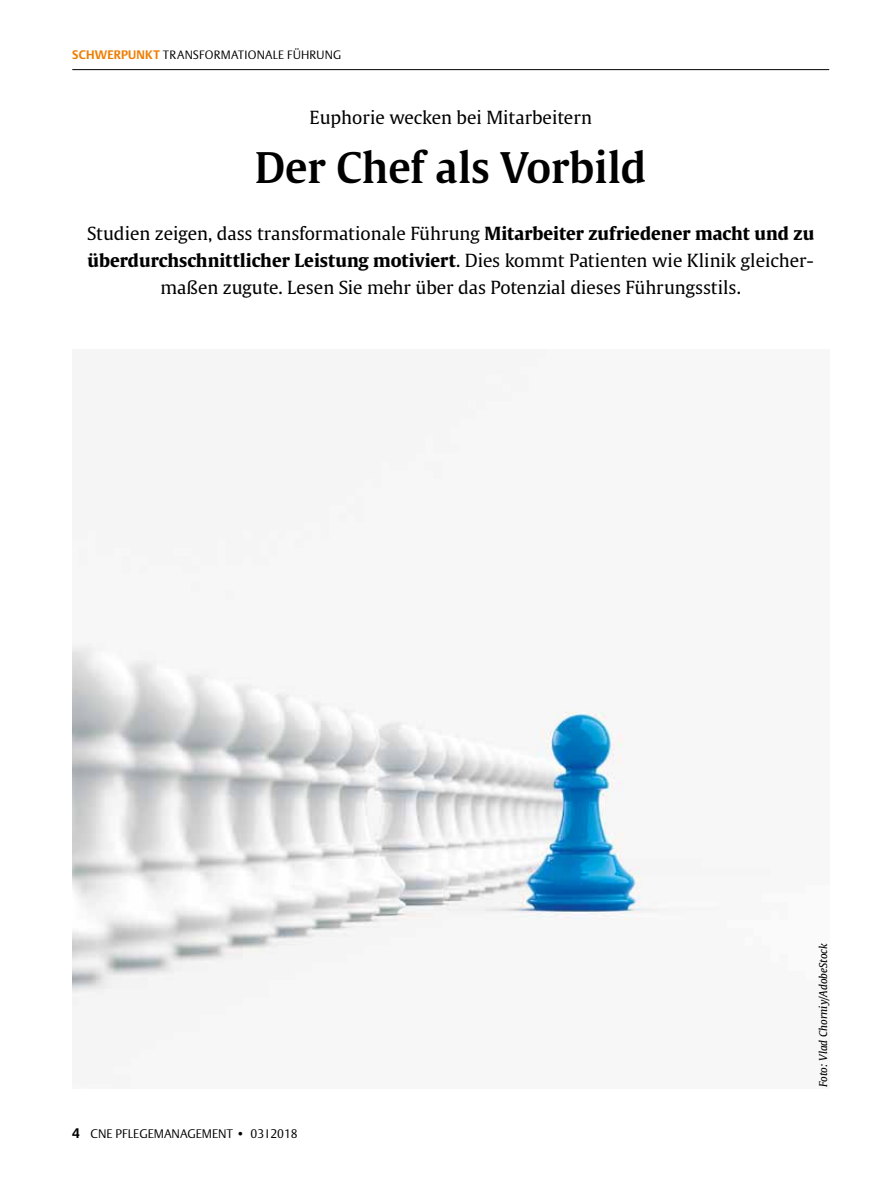
<style>
.page{position:relative;width:893px;height:1191px;background:#fff}
.page>*{position:absolute;margin:0;border:0;box-sizing:border-box;transform-origin:0 0}
.t1{font:600 42px "Thieme Gulliver 2011";color:#000}
.t2{font:18px/27px "Thieme Gulliver 2011";color:#000;text-align:center}
.t3{font:300 12.3px "Thieme Argo 2011";color:#000}
.t4{font:300 12px "Thieme Argo 2011";letter-spacing:.015em;color:#000}
.t5{font:italic 10.5px "Thieme Gulliver 2011";color:#000}
.s1{font-weight:700;color:#ef7d00}
.s2{font-weight:700}
.s3{font-weight:700;font-size:13.5px}
</style>
<div class="page">
<hr style="left:72px;top:69px;width:757px;height:1px;background:#000">
<img style="left:72px;top:643px;width:595px;height:363px">
<p class="t4" style="left:72px;top:47px;width:270px"><span class="s1">SCHWERPUNKT</span> TRANSFORMATIONALE FÜHRUNG</p>
<p class="t2" style="left:310px;top:103px;width:284px">Euphorie wecken bei Mitarbeitern</p>
<h1 class="t1" style="left:255px;top:136px;width:393px">Der Chef als Vorbild</h1>
<p class="t2" style="left:87px;top:219px;width:729px">Studien zeigen, dass transformationale Führung <span class="s2">Mitarbeiter zufriedener macht und zu überdurchschnittlicher Leistung motiviert</span>. Dies kommt Patienten wie Klinik gleicher&shy;maßen zugute. Lesen Sie mehr über das Potenzial dieses Führungsstils.</p>
<p class="t3" style="left:72px;top:1125px;width:227px"><span class="s3">4</span> CNE PFLEGEMANAGEMENT • 03I2018</p>
<p class="t5" style="left:815px;top:1086px;width:145px;rotate:-90deg">Foto: Vlad Chorniy/AdobeStock</p>
</div>
